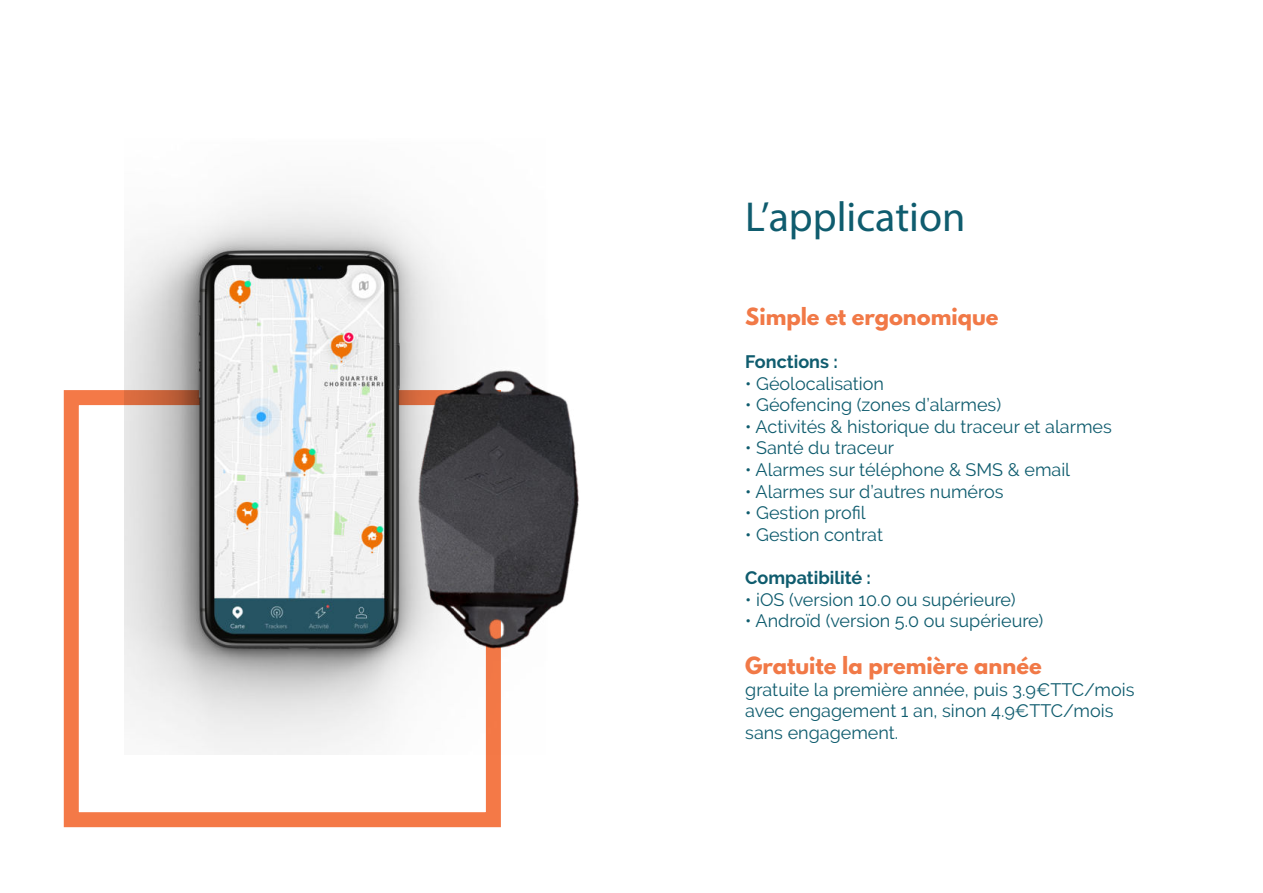
<style>
.page{position:relative;width:1263px;height:893px;background:#fff}
.page>*{position:absolute;margin:0;border:0;box-sizing:border-box;transform-origin:0 0}
.t1{font:42px "Myriad Pro";color:#0f5c6e}
.t2{font:700 21px "League Spartan";color:#f17947}
.t3{font:18px/21.6px "Raleway";color:#0f5c6e}
.t4{font:700 18px "Raleway";color:#0f5c6e}
</style>
<div class="page">
<div style="left:64px;top:390px;width:437px;height:437px;border:15px solid #f47947"></div>
<img style="left:125px;top:197px;width:454px;height:557px">
<h1 class="t1" style="left:745px;top:201px;width:222px">L’application</h1>
<p class="t2" style="left:745px;top:306px;width:255px">Simple et ergonomique</p>
<p class="t4" style="left:745px;top:351px;width:94px">Fonctions :</p>
<p class="t3" style="left:745px;top:374px;width:140px">• Géolocalisation</p>
<p class="t3" style="left:745px;top:394px;width:257px">• Géofencing (zones d’alarmes)</p>
<p class="t3" style="left:745px;top:416px;width:368px">• Activités &amp; historique du traceur et alarmes</p>
<p class="t3" style="left:745px;top:437px;width:150px">• Santé du traceur</p>
<p class="t3" style="left:745px;top:459px;width:326px">• Alarmes sur téléphone &amp; SMS &amp; email</p>
<p class="t3" style="left:745px;top:480px;width:260px">• Alarmes sur d’autres numéros</p>
<p class="t3" style="left:745px;top:502px;width:122px">• Gestion profil</p>
<p class="t3" style="left:745px;top:524px;width:139px">• Gestion contrat</p>
<p class="t4" style="left:745px;top:567px;width:127px">Compatibilité :</p>
<p class="t3" style="left:745px;top:588px;width:272px">• iOS (version 10.0 ou supérieure)</p>
<p class="t3" style="left:745px;top:610px;width:300px">• Androïd (version 5.0 ou supérieure)</p>
<p class="t2" style="left:745px;top:656px;width:298px">Gratuite la première année</p>
<p class="t3" style="left:745px;top:678px;width:391px">gratuite la première année, puis 3.9€TTC/mois avec engagement 1 an, sinon 4.9€TTC/mois sans engagement.</p>
</div>
